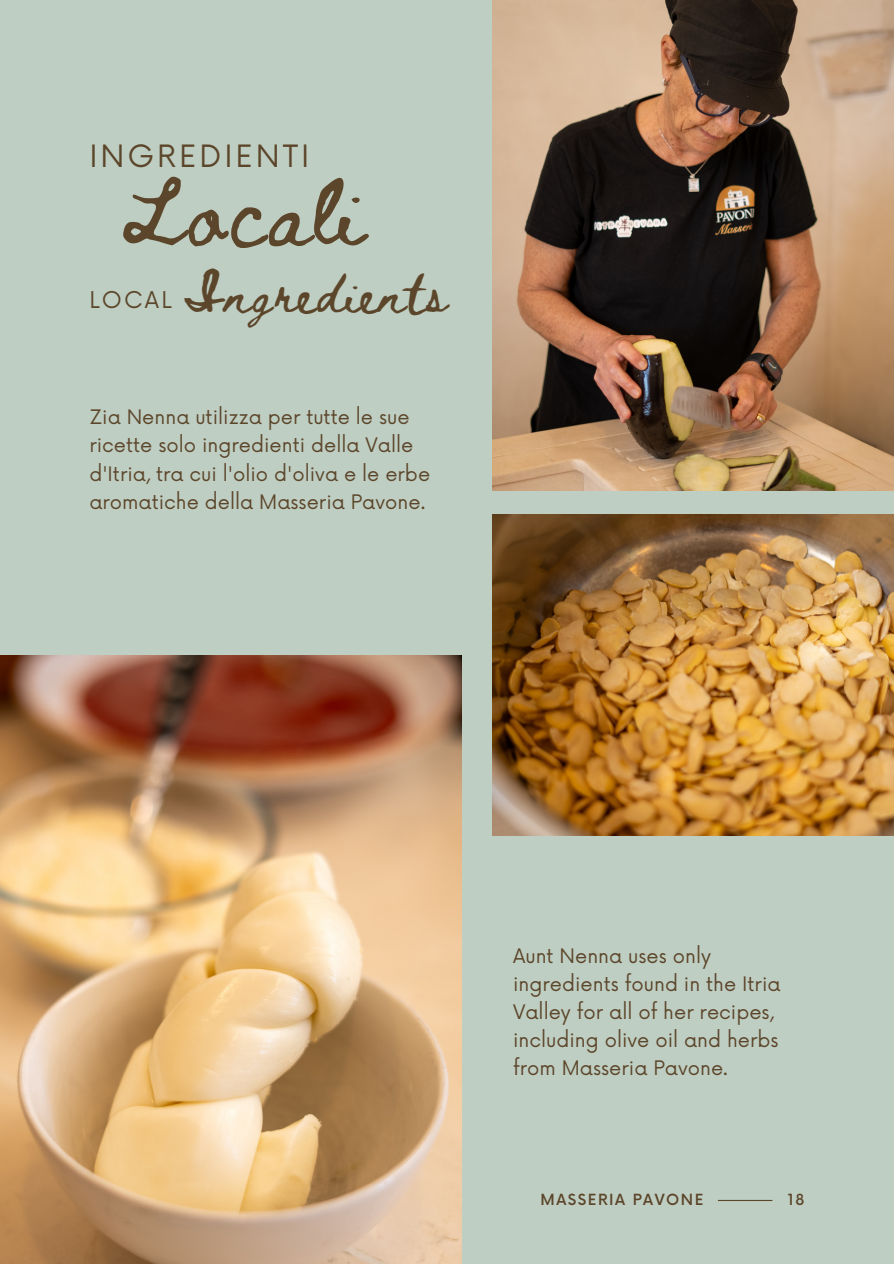
<style>
.page{position:relative;width:894px;height:1264px;background:#fff}
.page>*{position:absolute;margin:0;border:0;box-sizing:border-box;transform-origin:0 0}
.t1{font:67.5px "Beth Ellen";letter-spacing:.05em;color:#5c462b}
.t2{font:37.5px "Beth Ellen";letter-spacing:.05em;color:#5c462b}
.t3{font:30px "Now";letter-spacing:.095em;color:#5c462b}
.t4{font:19.5px/28.2px "Now";color:#5c462b}
.t5{font:500 15px "Now";letter-spacing:.1em;color:#5c462b}
.s1{font-family:"Now";font-size:22.5px}
</style>
<div class="page">
<div style="left:0;top:0;width:893px;height:1263px;background:#bfcec2"></div>
<img style="left:492px;top:0;width:401px;height:490px">
<img style="left:492px;top:514px;width:401px;height:321px">
<img style="left:0;top:655px;width:461px;height:608px">
<hr style="left:717px;top:1199px;width:55px;height:1px;background:#5c462b">
<h3 class="t3" style="left:89px;top:140px;width:221px">INGREDIENTI</h3>
<h1 class="t1" style="left:120px;top:181px;width:244px">Locali</h1>
<h2 class="t2" style="left:89px;top:277px;width:359px"><span class="s1">LOCAL</span> Ingredients</h2>
<p class="t4" style="left:89px;top:404px;width:342px">Zia Nenna utilizza per tutte le sue ricette solo ingredienti della Valle d'Itria, tra cui l'olio d'oliva e le erbe aromatiche della Masseria Pavone.</p>
<p class="t4" style="left:513px;top:942px;width:269px">Aunt Nenna uses only ingredients found in the Itria<br>Valley for all of her recipes, including olive oil and herbs from Masseria Pavone.</p>
<p class="t5" style="left:540px;top:1191px;width:164px">MASSERIA PAVONE</p>
<p class="t5" style="left:787px;top:1191px;width:18px">18</p>
</div>
